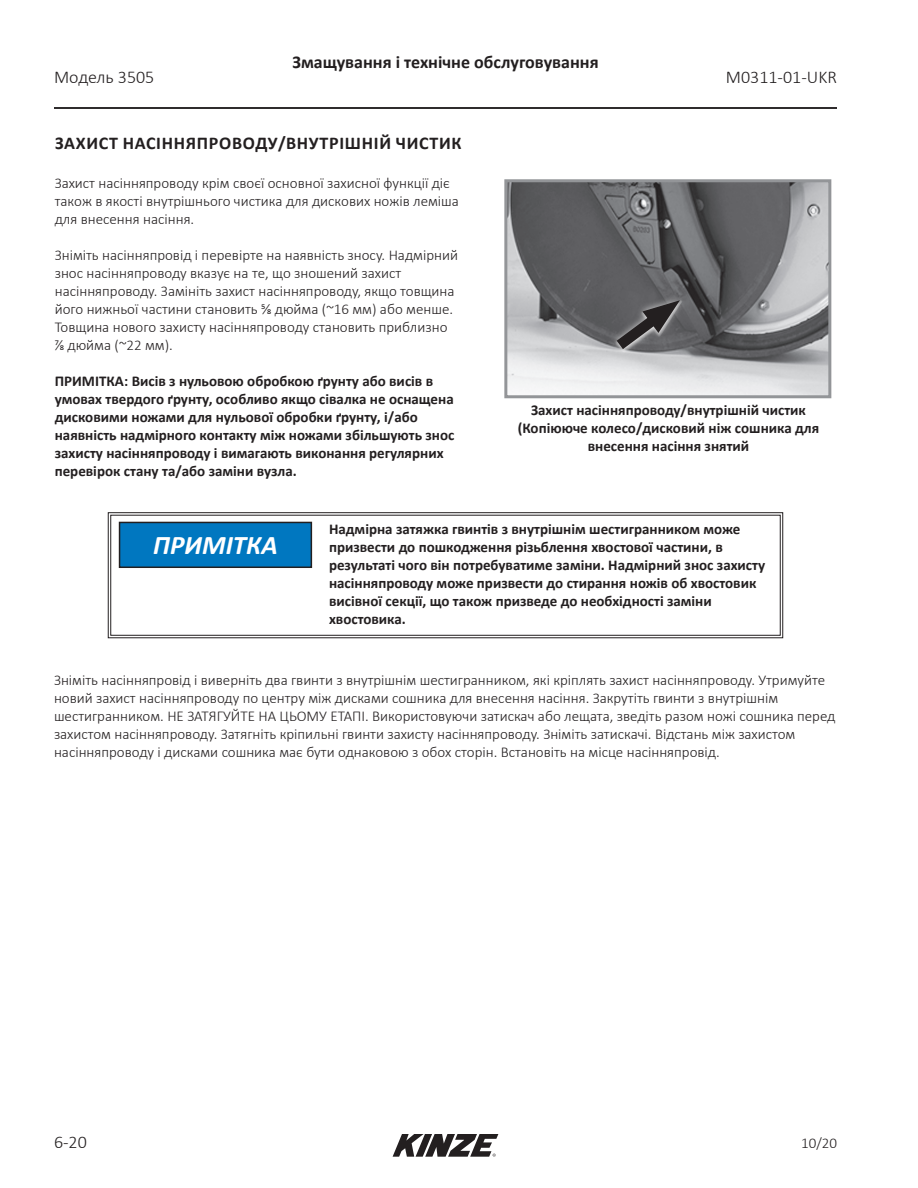
<style>
.page{position:relative;width:918px;height:1188px;background:#fff}
.page>*{position:absolute;margin:0;border:0;box-sizing:border-box;transform-origin:0 0}
.t1{font:italic 700 27px "Calibri";color:#fff}
.Operation_Description_Header-maintenance{font:700 18px "Calibri";letter-spacing:.04em;color:#231f20}
.Operation_Description_Header-maintenance-2{font:700 18px "Calibri";letter-spacing:.015em;color:#231f20}
.t2{font:300 18px "Calibri";color:#231f20}
.paragraph_text_-_full_page{font:300 15px/18px "Calibri";color:#231f20}
.paragraph_text_-_full_page-2{font:700 15px/18px "Calibri";color:#231f20}
.Warning_Danger_Caution_-_centered{font:700 15px/18px "Calibri";color:#231f20}
</style>
<div class="page">
<hr style="left:54px;top:107px;width:783px;height:2px;background:#231f20">
<svg style="left:393px;top:1134px;width:105px;height:23px"></svg>
<img style="left:508px;top:183px;width:319px;height:211px">
<div style="left:504px;top:179px;width:327px;height:219px;border:3px solid #939598"></div>
<div style="left:610px;top:293px;width:77px;height:63px;background:#fff;opacity:.75"></div>
<svg style="left:605px;top:280px;width:79px;height:84px;background:#6e6e70"></svg>
<svg style="left:108px;top:512px;width:675px;height:126px"></svg>
<div style="left:110px;top:515px;width:671px;height:121px;border:1px solid #231f20"></div>
<div style="left:120px;top:522px;width:191px;height:45px;background:#0077c0"></div>
<div style="left:119px;top:522px;width:193px;height:46px;border:2px solid #231f20"></div>
<p class="Operation_Description_Header-maintenance-2" style="left:292px;top:49px;width:308px">Змащування і технічне обслуговування</p>
<p class="t2" style="left:54px;top:65px;width:102px">Модель 3505</p>
<p class="t2" style="left:726px;top:65px;width:113px">M0311-01-UKR</p>
<p class="Operation_Description_Header-maintenance" style="left:55px;top:130px;width:408px">ЗАХИСТ НАСІННЯПРОВОДУ/ВНУТРІШНІЙ ЧИСТИК</p>
<p class="paragraph_text_-_full_page" style="left:55px;top:174px;width:406px">Захист насінняпроводу крім своєї основної захисної функції діє також в якості внутрішнього чистика для дискових ножів леміша для внесення насіння.</p>
<p class="paragraph_text_-_full_page" style="left:55px;top:246px;width:405px">Зніміть насінняпровід і перевірте на наявність зносу. Надмірний знос насінняпроводу вказує на те, що зношений захист насінняпроводу. Замініть захист насінняпроводу, якщо товщина його нижньої частини становить ⅝ дюйма (~16 мм) або менше.<br>Товщина нового захисту насінняпроводу становить приблизно ⅞ дюйма (~22 мм).</p>
<p class="paragraph_text_-_full_page-2" style="left:55px;top:372px;width:401px">ПРИМІТКА: Висів з нульовою обробкою ґрунту або висів в умовах твердого ґрунту, особливо якщо сівалка не оснащена дисковими ножами для нульової обробки ґрунту, і/або наявність надмірного контакту між ножами збільшують знос захисту насінняпроводу і вимагають виконання регулярних перевірок стану та/або заміни вузла.</p>
<p class="paragraph_text_-_full_page-2" style="left:531px;top:400px;width:276px">Захист насінняпроводу/внутрішній чистик</p>
<p class="paragraph_text_-_full_page-2" style="left:518px;top:418px;width:303px;text-align:center">(Копіююче колесо/дисковий ніж сошника для внесення насіння знятий</p>
<p class="t1" style="left:153px;top:526px;width:126px">ПРИМІТКА</p>
<p class="Warning_Danger_Caution_-_centered" style="left:329px;top:519px;width:438px">Надмірна затяжка гвинтів з внутрішнім шестигранником може призвести до пошкодження різьблення хвостової частини, в результаті чого він потребуватиме заміни. Надмірний знос захисту насінняпроводу може призвести до стирання ножів об хвостовик висівної секції, що також призведе до необхідності заміни хвостовика.</p>
<p class="paragraph_text_-_full_page" style="left:54px;top:671px;width:783px">Зніміть насінняпровід і виверніть два гвинти з внутрішнім шестигранником, які кріплять захист насінняпроводу. Утримуйте новий захист насінняпроводу по центру між дисками сошника для внесення насіння. Закрутіть гвинти з внутрішнім шестигранником. НЕ ЗАТЯГУЙТЕ НА ЦЬОМУ ЕТАПІ. Використовуючи затискач або лещата, зведіть разом ножі сошника перед захистом насінняпроводу. Затягніть кріпильні гвинти захисту насінняпроводу. Зніміть затискачі. Відстань між захистом насінняпроводу і дисками сошника має бути однаковою з обох сторін. Встановіть на місце насінняпровід.</p>
<p class="t2" style="left:54px;top:1130px;width:34px">6-20</p>
<p class="paragraph_text_-_full_page" style="left:801px;top:1133px;width:37px">10/20</p>
</div>
